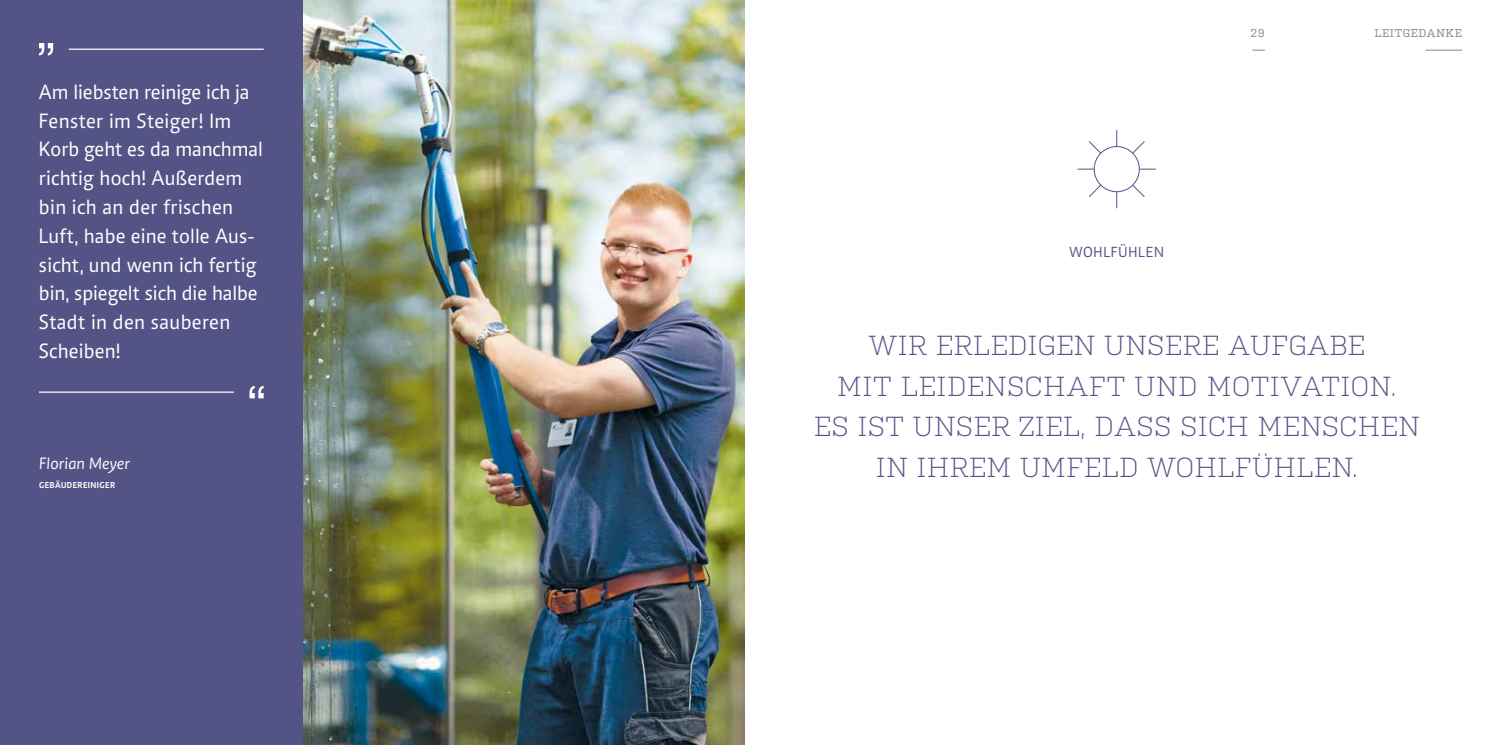
<style>
.page{position:relative;width:1489px;height:745px;background:#fff}
.page>*{position:absolute;margin:0;border:0;box-sizing:border-box;transform-origin:0 0}
.t1{font:300 27.5px/40.6px "Kulturista";letter-spacing:.01em;color:#545386;text-align:center}
.t2{font:21.25px/28.8px "Caput";letter-spacing:.01em;color:#fff}
.t3{font:italic 16.88px "Caput";letter-spacing:.01em;color:#fff}
.t4{font:15px "Caput";letter-spacing:.05em;color:#545386}
.t5{font:11.25px "Kulturista";letter-spacing:.05em;color:#878787}
.t6{font:700 8.75px "Caput";letter-spacing:.05em;color:#fff}
</style>
<div class="page">
<img style="left:303px;top:0;width:441px;height:744px">
<div style="left:0;top:0;width:303px;height:744px;background:#545386"></div>
<hr style="left:69px;top:49px;width:195px;height:1px;background:#fff">
<svg style="left:39px;top:43px;width:14px;height:12px"></svg>
<hr style="left:39px;top:391px;width:195px;height:1px;background:#fff">
<svg style="left:249px;top:386px;width:15px;height:12px"></svg>
<hr style="left:1077px;top:168px;width:78px;height:1px;background:#545386">
<hr style="left:1116px;top:130px;width:1px;height:78px;background:#545386">
<svg style="left:1087px;top:140px;width:58px;height:58px"></svg>
<div style="left:1094px;top:146px;width:45px;height:45px;background:#fff;border-radius:50%"></div>
<div style="left:1093px;top:146px;width:46px;height:46px;border:1px solid #545386;border-radius:50%"></div>
<svg style="left:1252px;top:50px;width:12px;height:1px"></svg>
<hr style="left:1425px;top:50px;width:36px;height:1px;background:#878787">
<p class="t2" style="left:39px;top:77px;width:225px">Am liebsten reinige ich ja<br>Fenster im Steiger! Im<br>Korb geht es da manchmal richtig hoch! Außerdem bin ich an der frischen<br>Luft, habe eine tolle Aus&shy;sicht, und wenn ich fertig bin, spiegelt sich die halbe<br>Stadt in den sauberen<br>Scheiben!</p>
<p class="t3" style="left:39px;top:453px;width:92px">Florian Meyer</p>
<p class="t6" style="left:39px;top:479px;width:77px">GEBÄUDEREINIGER</p>
<p class="t4" style="left:1069px;top:244px;width:96px">WOHLFÜHLEN</p>
<p class="t5" style="left:1250px;top:25px;width:16px">29</p>
<p class="t5" style="left:1374px;top:25px;width:89px">LEITGEDANKE</p>
<p class="t1" style="left:813px;top:322px;width:607px">WIR ERLEDIGEN UNSERE AUFGABE<br>MIT LEIDENSCHAFT UND MOTIVATION.<br>ES IST UNSER ZIEL, DASS SICH MENSCHEN<br>IN IHREM UMFELD WOHLFÜHLEN.</p>
</div>
